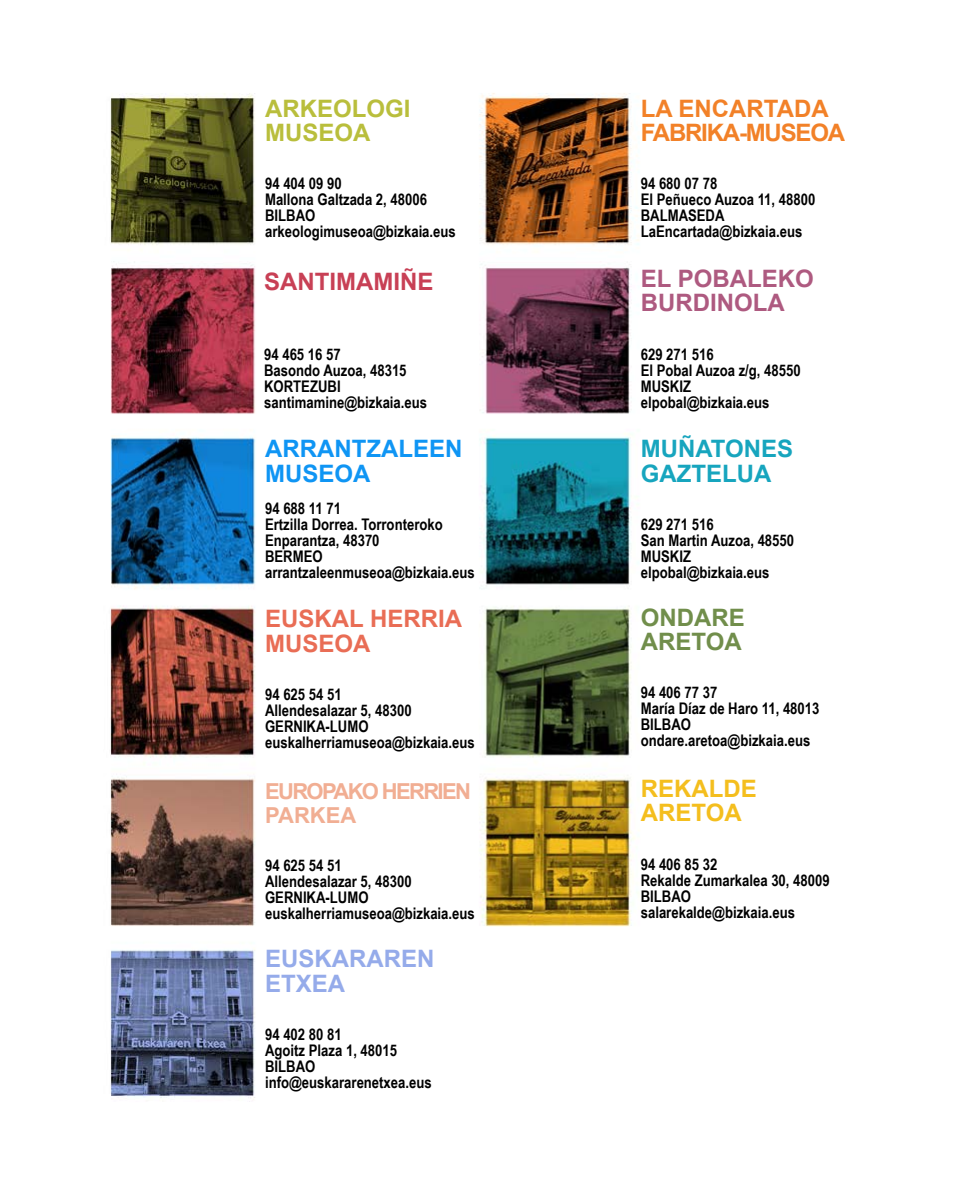
<style>
.page{position:relative;width:964px;height:1191px;background:#fff}
.page>*{position:absolute;margin:0;border:0;box-sizing:border-box;transform-origin:0 0}
.t1{font:700 24px/24.6px "Arial";letter-spacing:-.05em;color:#f28128}
.t2{font:700 24px/24.6px "Arial";color:#ae5a80}
.t3{font:700 24px/24.6px "Arial";color:#0f95f4}
.t4{font:700 24px/24.6px "Arial";color:#e96d55}
.t5{font:700 24px/24.6px "Arial";color:#17a5be}
.t6{font:700 24px/24.6px "Arial";color:#b9be3c}
.t7{font:700 24px/24.6px "Arial";color:#95abea}
.t8{font:700 24px/24.6px "Arial";color:#f4be1e}
.t9{font:700 24px/24.6px "Arial";color:#718e4b}
.t10{font:700 24px "Arial";color:#c84055}
.t11{font:700 22px/24.6px "Arial";letter-spacing:-.075em;color:#f1ae93}
.t12{font:700 16px/16px "Arial Narrow";color:#000}
</style>
<div class="page">
<img style="left:110px;top:93px;width:529px;height:1009px">
<h1 class="t6" style="left:265px;top:96px;width:147px">ARKEOLOGI<br>MUSEOA</h1>
<p class="t12" style="left:265px;top:175px;width:192px">94 404 09 90<br>Mallona Galtzada 2, 48006<br>BILBAO arkeologimuseoa@bizkaia.eus</p>
<h1 class="t10" style="left:264px;top:265px;width:171px">SANTIMAMIÑE</h1>
<p class="t12" style="left:264px;top:345px;width:165px">94 465 16 57<br>Basondo Auzoa, 48315<br>KORTEZUBI santimamine@bizkaia.eus</p>
<h1 class="t3" style="left:265px;top:436px;width:199px">ARRANTZALEEN<br>MUSEOA</h1>
<p class="t12" style="left:265px;top:499px;width:211px">94 688 11 71<br>Ertzilla Dorrea. Torronteroko<br>Enparantza, 48370<br>BERMEO arrantzaleenmuseoa@bizkaia.eus</p>
<h1 class="t4" style="left:265px;top:606px;width:198px">EUSKAL HERRIA<br>MUSEOA</h1>
<p class="t12" style="left:265px;top:685px;width:211px">94 625 54 51<br>Allendesalazar 5, 48300<br>GERNIKA-LUMO euskalherriamuseoa@bizkaia.eus</p>
<h2 class="t11" style="left:265px;top:779px;width:207px">EUROPAKO HERRIEN<br>PARKEA</h2>
<p class="t12" style="left:265px;top:857px;width:211px">94 625 54 51<br>Allendesalazar 5, 48300<br>GERNIKA-LUMO euskalherriamuseoa@bizkaia.eus</p>
<h1 class="t7" style="left:265px;top:947px;width:171px">EUSKARAREN<br>ETXEA</h1>
<p class="t12" style="left:265px;top:1025px;width:168px">94 402 80 81<br>Agoitz Plaza 1, 48015<br>BILBAO info@euskararenetxea.eus</p>
<h1 class="t1" style="left:641px;top:96px;width:206px">LA ENCARTADA<br>FABRIKA-MUSEOA</h1>
<p class="t12" style="left:641px;top:175px;width:176px">94 680 07 78<br>El Peñueco Auzoa 11, 48800<br>BALMASEDA<br>LaEncartada@bizkaia.eus</p>
<h1 class="t2" style="left:641px;top:266px;width:174px">EL POBALEKO<br>BURDINOLA</h1>
<p class="t12" style="left:641px;top:345px;width:161px">629 271 516<br>El Pobal Auzoa z/g, 48550<br>MUSKIZ elpobal@bizkaia.eus</p>
<h1 class="t5" style="left:641px;top:436px;width:154px">MUÑATONES<br>GAZTELUA</h1>
<p class="t12" style="left:641px;top:515px;width:155px">629 271 516<br>San Martin Auzoa, 48550<br>MUSKIZ elpobal@bizkaia.eus</p>
<h1 class="t9" style="left:641px;top:605px;width:105px">ONDARE<br>ARETOA</h1>
<p class="t12" style="left:641px;top:684px;width:180px">94 406 77 37<br>María Díaz de Haro 11, 48013<br>BILBAO ondare.aretoa@bizkaia.eus</p>
<h1 class="t8" style="left:641px;top:776px;width:117px">REKALDE<br>ARETOA</h1>
<p class="t12" style="left:641px;top:856px;width:190px">94 406 85 32<br>Rekalde Zumarkalea 30, 48009<br>BILBAO salarekalde@bizkaia.eus</p>
</div>
